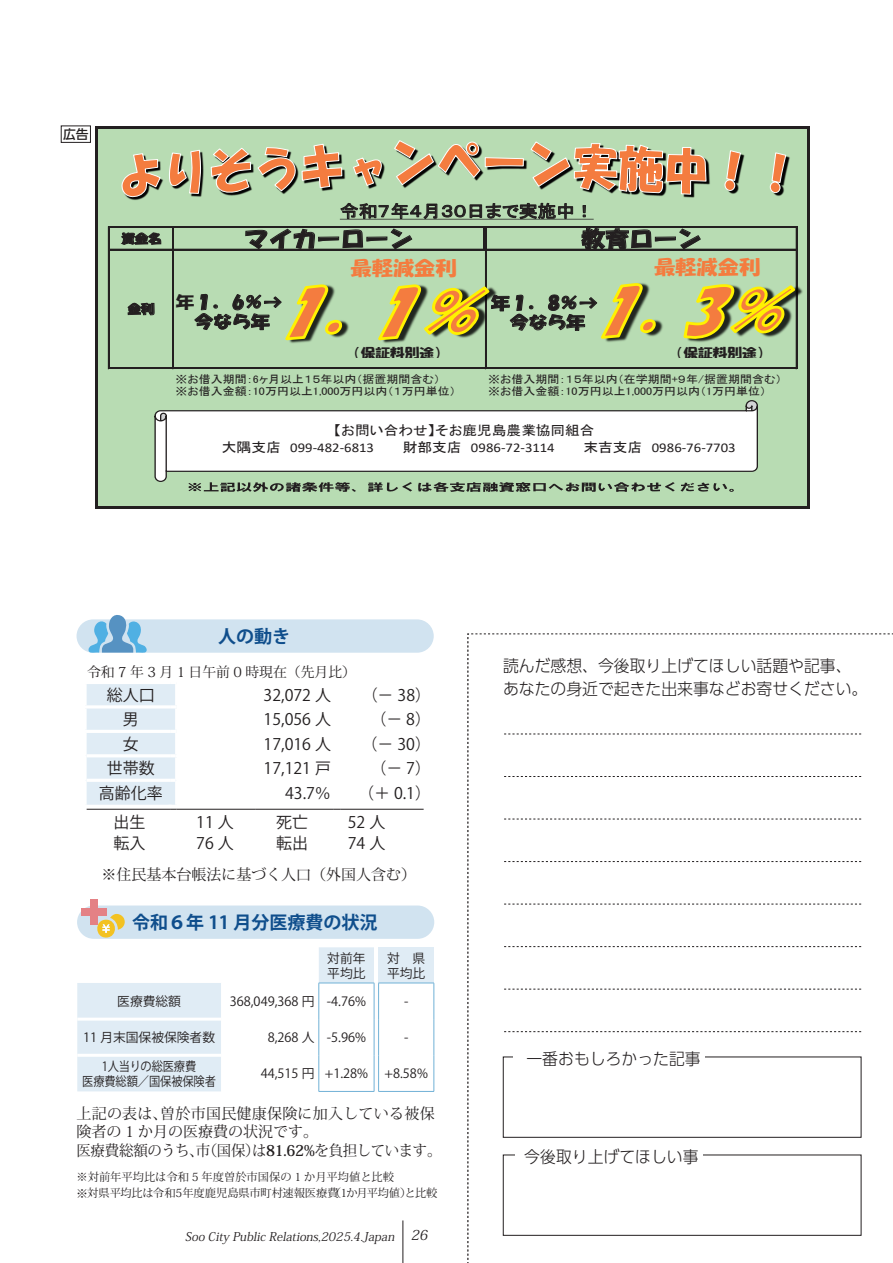
<style>
.page{position:relative;width:893px;height:1263px;background:#fff}
.page>*{position:absolute;margin:0;border:0;box-sizing:border-box;transform-origin:0 0}
.t1{font:21.75px "HGS Soei Kakupoptai";letter-spacing:.005em;color:#231f20;scale:1.1 1}
.t2{font:19.35px "HGS Soei Kakupoptai";color:#f47c3f;scale:1.1 1}
.t3{font:700 18px "Koz Go Pro";color:#0f4e8c}
.t4{font:16.95px/19.5px "HGS Soei Kakupoptai";letter-spacing:.01em;color:#231f20;text-align:center;scale:1.1 1}
.t5{font:16.95px "MS P Gothic";color:#231f20;scale:1.1 1}
.t6{font:300 16.5px/22.5px "UD Shin Go Pr 6 N";color:#231f20;scale:.96 1}
.t7{font:15.9px "Koz Go Pro";color:#231f20}
.t8{font:15px/18.8px "Koz Min Pro";color:#231f20}
.t9{font:15px "Koz Min Pr 6 N";color:#231f20}
.t10{font:13.8px "Koz Min Pr 6 N";color:#231f20}
.t11{font:13.35px "Calibri";letter-spacing:.005em;color:#231f20;scale:1.1 1}
.t12{font:13.35px "MS P Gothic";color:#231f20;scale:1.1 1}
.t13{font:13.35px "HGS Soei Kakupoptai";color:#231f20;scale:1.1 1}
.t14{font:12.75px/15px "Koz Go Pro";color:#231f20}
.t15{font:12.75px/15px "Koz Go Pro";color:#231f20;text-align:center;scale:.88 1}
.t16{font:500 12.75px "UD Shin Go Pr 6";color:#231f20}
.t17{font:italic 12px "Koz Min Pro";color:#231f20}
.t18{font:12px "HGS Soei Kakupoptai";color:#231f20;scale:1.1 1}
.t19{font:11.25px/16.5px "Koz Min Pro";color:#231f20}
.t20{font:10.95px/12.3px "MS P Gothic";color:#231f20;scale:1.1 1}
.s1{font-family:"MS P Gothic"}
.s2{font-weight:700}
.s3{font-size:12px}
.s4{font-family:"Koz Min Pr 6 N";font-size:13.8px}
</style>
<div class="page">
<hr style="left:402px;top:1220px;width:1px;height:43px;background:#231f20">
<svg style="left:468px;top:634px;width:425px;height:629px"></svg>
<div style="left:77px;top:619px;width:357px;height:34px;background:#d1e3f0;border-radius:17px"></div>
<svg style="left:88px;top:615px;width:59px;height:38px"></svg>
<hr style="left:177px;top:809px;width:78px;height:1px;background:#231f20">
<hr style="left:255px;top:809px;width:78px;height:1px;background:#231f20">
<svg style="left:333px;top:808px;width:9px;height:2px"></svg>
<hr style="left:340px;top:809px;width:84px;height:1px;background:#231f20">
<svg style="left:86px;top:684px;width:91px;height:126px"></svg>
<div style="left:379px;top:947px;width:55px;height:36px;background:#e0ecf5"></div>
<svg style="left:77px;top:947px;width:302px;height:144px"></svg>
<hr style="left:77px;top:1018px;width:144px;height:3px;background:#fff">
<hr style="left:77px;top:1054px;width:144px;height:3px;background:#fff">
<hr style="left:378px;top:983px;width:56px;height:1px;background:#71b1d6">
<hr style="left:378px;top:983px;width:1px;height:36px;background:#71b1d6">
<hr style="left:434px;top:983px;width:1px;height:36px;background:#71b1d6">
<hr style="left:378px;top:1019px;width:1px;height:36px;background:#71b1d6">
<hr style="left:434px;top:1019px;width:1px;height:36px;background:#71b1d6">
<hr style="left:378px;top:1055px;width:1px;height:36px;background:#71b1d6">
<hr style="left:434px;top:1055px;width:1px;height:36px;background:#71b1d6">
<hr style="left:378px;top:1091px;width:56px;height:1px;background:#71b1d6">
<hr style="left:319px;top:983px;width:55px;height:1px;background:#71b1d6">
<hr style="left:319px;top:983px;width:1px;height:36px;background:#71b1d6">
<hr style="left:374px;top:983px;width:1px;height:36px;background:#71b1d6">
<hr style="left:319px;top:1019px;width:1px;height:36px;background:#71b1d6">
<hr style="left:374px;top:1019px;width:1px;height:36px;background:#71b1d6">
<hr style="left:319px;top:1055px;width:1px;height:36px;background:#71b1d6">
<hr style="left:374px;top:1055px;width:1px;height:36px;background:#71b1d6">
<hr style="left:319px;top:1091px;width:55px;height:1px;background:#71b1d6">
<div style="left:77px;top:905px;width:357px;height:34px;background:#d1e3f0;border-radius:17px"></div>
<svg style="left:94px;top:914px;width:31px;height:24px"></svg>
<div style="left:82px;top:908px;width:25px;height:7px;background:#e48185"></div>
<div style="left:91px;top:899px;width:7px;height:25px;background:#e48185"></div>
<div style="left:61px;top:126px;width:30px;height:17px;border:1px solid #231f20"></div>
<div style="left:98px;top:128px;width:711px;height:380px;background:#b8dcb3"></div>
<svg style="left:121px;top:232px;width:40px;height:13px"></svg>
<svg style="left:245px;top:228px;width:168px;height:21px"></svg>
<svg style="left:581px;top:228px;width:120px;height:21px"></svg>
<svg style="left:128px;top:303px;width:26px;height:12px"></svg>
<hr style="left:96px;top:126px;width:2px;height:383px;background:#231f20">
<hr style="left:807px;top:128px;width:3px;height:381px;background:#231f20">
<hr style="left:108px;top:227px;width:2px;height:142px;background:#231f20">
<hr style="left:173px;top:228px;width:1px;height:141px;background:#231f20">
<hr style="left:483px;top:228px;width:2px;height:22px;background:#231f20">
<hr style="left:485px;top:228px;width:2px;height:141px;background:#231f20">
<hr style="left:796px;top:228px;width:1px;height:141px;background:#231f20">
<hr style="left:98px;top:126px;width:712px;height:2px;background:#231f20">
<hr style="left:110px;top:227px;width:687px;height:1px;background:#231f20">
<hr style="left:110px;top:249px;width:687px;height:1px;background:#231f20">
<hr style="left:110px;top:367px;width:687px;height:1px;background:#231f20">
<hr style="left:110px;top:368px;width:687px;height:1px;background:#231f20">
<hr style="left:98px;top:506px;width:712px;height:3px;background:#231f20">
<svg style="left:188px;top:483px;width:546px;height:9px"></svg>
<svg style="left:121px;top:140px;width:666px;height:80px"></svg>
<svg style="left:154px;top:400px;width:604px;height:83px"></svg>
<div style="left:176px;top:417px;width:576px;height:49px;background:#fff"></div>
<img style="left:659px;top:320px;width:4px;height:14px">
<img style="left:689px;top:341px;width:19px;height:1px">
<img style="left:798px;top:286px;width:5px;height:10px">
<svg style="left:683px;top:283px;width:115px;height:58px"></svg>
<svg style="left:194px;top:283px;width:465px;height:59px"></svg>
<p class="t16" style="left:63px;top:124px;width:27px">広告</p>
<h3 class="t5" style="left:340px;top:203px;width:232px">令和７年４月３０日まで実施中！</h3>
<p class="t18" style="left:122px;top:233px;width:38px">資金名</p>
<h1 class="t1" style="left:244px;top:228px;width:155px">マイカーローン</h1>
<h1 class="t1" style="left:581px;top:228px;width:111px">教育ローン</h1>
<p class="t18" style="left:128px;top:303px;width:26px">金利</p>
<h3 class="t4" style="left:176px;top:292px;width:98px">年１．6％→今なら年</h3>
<h2 class="t2" style="left:350px;top:258px;width:98px">最軽減金利</h2>
<h3 class="t4" style="left:491px;top:293px;width:98px">年１．8％→今なら年</h3>
<h2 class="t2" style="left:654px;top:257px;width:98px">最軽減金利</h2>
<p class="t13" style="left:346px;top:346px;width:95px">（保証料別途）</p>
<p class="t13" style="left:669px;top:346px;width:95px">（保証料別途）</p>
<p class="t20" style="left:176px;top:373px;width:256px">※お借入期間：6ヶ月以上１５年以内（据置期間含む）<br>※お借入金額：10万円以上1,000万円以内（１万円単位）</p>
<p class="t20" style="left:488px;top:373px;width:268px">※お借入期間：１５年以内（在学期間+９年/据置期間含む）※お借入金額：10万円以上1,000万円以内（1万円単位）</p>
<p class="t12" style="left:334px;top:424px;width:238px">【お問い合わせ】そお鹿児島農業協同組合</p>
<p class="t11" style="left:222px;top:439px;width:140px"><span class="s1">大隅支店</span> 099-482-6813</p>
<p class="t11" style="left:403px;top:439px;width:140px"><span class="s1">財部支店</span> 0986-72-3114</p>
<p class="t11" style="left:583px;top:439px;width:140px"><span class="s1">末吉支店</span> 0986-76-7703</p>
<h3 class="t3" style="left:218px;top:625px;width:73px">人の動き</h3>
<p class="t10" style="left:87px;top:664px;width:270px">令和 7 年 3 月 1 日午前 0 時現在（先月比）</p>
<h3 class="t7" style="left:107px;top:685px;width:49px">総人口</h3>
<h3 class="t7" style="left:264px;top:685px;width:69px">32,072 人</h3>
<h3 class="t7" style="left:362px;top:685px;width:71px">（－ 38）</h3>
<h3 class="t7" style="left:123px;top:709px;width:17px">男</h3>
<h3 class="t7" style="left:264px;top:709px;width:69px">15,056 人</h3>
<h3 class="t7" style="left:370px;top:709px;width:62px">（－ 8）</h3>
<h3 class="t7" style="left:123px;top:733px;width:17px">女</h3>
<h3 class="t7" style="left:264px;top:733px;width:69px">17,016 人</h3>
<h3 class="t7" style="left:362px;top:733px;width:71px">（－ 30）</h3>
<h3 class="t7" style="left:107px;top:758px;width:49px">世帯数</h3>
<h3 class="t7" style="left:264px;top:758px;width:69px">17,121 戸</h3>
<h3 class="t7" style="left:370px;top:758px;width:62px">（－ 7）</h3>
<h3 class="t7" style="left:99px;top:782px;width:65px">高齢化率</h3>
<h3 class="t7" style="left:285px;top:782px;width:47px">43.7％</h3>
<h3 class="t7" style="left:358px;top:782px;width:74px">（＋ 0.1）</h3>
<h3 class="t7" style="left:113px;top:811px;width:33px">出生</h3>
<h3 class="t7" style="left:196px;top:811px;width:59px">11 人 　</h3>
<h3 class="t7" style="left:276px;top:811px;width:33px">死亡</h3>
<h3 class="t7" style="left:348px;top:811px;width:66px">52 人 　</h3>
<h3 class="t7" style="left:113px;top:833px;width:33px">転入</h3>
<h3 class="t7" style="left:196px;top:833px;width:59px">76 人 　</h3>
<h3 class="t7" style="left:276px;top:833px;width:33px">転出</h3>
<h3 class="t7" style="left:348px;top:833px;width:66px">74 人 　</h3>
<h3 class="t9" style="left:102px;top:866px;width:316px">※住民基本台帳法に基づく人口（外国人含む）</h3>
<h3 class="t3" style="left:132px;top:911px;width:247px">令和６年 11 月分医療費の状況</h3>
<p class="t14" style="left:327px;top:951px;width:40px">対前年平均比</p>
<p class="t14" style="left:387px;top:951px;width:40px">対　県平均比</p>
<p class="t14" style="left:117px;top:994px;width:65px">医療費総額</p>
<p class="t14" style="left:230px;top:994px;width:138px">368,049,368 円 -4.76%</p>
<p class="t14" style="left:404px;top:994px;width:6px">-</p>
<p class="t14" style="left:83px;top:1030px;width:133px">11 月末国保被保険者数</p>
<p class="t14" style="left:268px;top:1030px;width:100px">8,268 人 -5.96%</p>
<p class="t14" style="left:404px;top:1030px;width:6px">-</p>
<p class="t15" style="left:82px;top:1059px;width:154px">1人当りの総医療費<br>医療費総額／国保被保険者</p>
<p class="t14" style="left:261px;top:1066px;width:109px">44,515 円 +1.28%</p>
<p class="t14" style="left:385px;top:1066px;width:45px">+8.58%</p>
<h3 class="t8" style="left:76px;top:1103px;width:367px">上記の表は、曽於市国民健康保険に加入している被保険者の 1 か月の医療費の状況です。<br>医療費総額のうち、市（国保）は<span class="s2">81.62%</span>を負担しています。</h3>
<p class="t19" style="left:76px;top:1168px;width:363px">※対前年平均比は令和 5 年度曽於市国保の 1 か月平均値と比較<br><span class="s3">※</span>対県平均比は令和5年度鹿児島県市町村速報医療費（1か月平均値）と比較</p>
<p class="t17" style="left:185px;top:1228px;width:248px">Soo City Public Relations,2025.4.Japan <span class="s4">26</span></p>
<h3 class="t6" style="left:503px;top:654px;width:381px">読んだ感想、今後取り上げてほしい話題や記事、あなたの身近で起きた出来事などお寄せください。</h3>
<h3 class="t6" style="left:526px;top:1047px;width:183px">一番おもしろかった記事</h3>
<h3 class="t6" style="left:524px;top:1145px;width:183px">今後取り上げてほしい事</h3>
</div>
